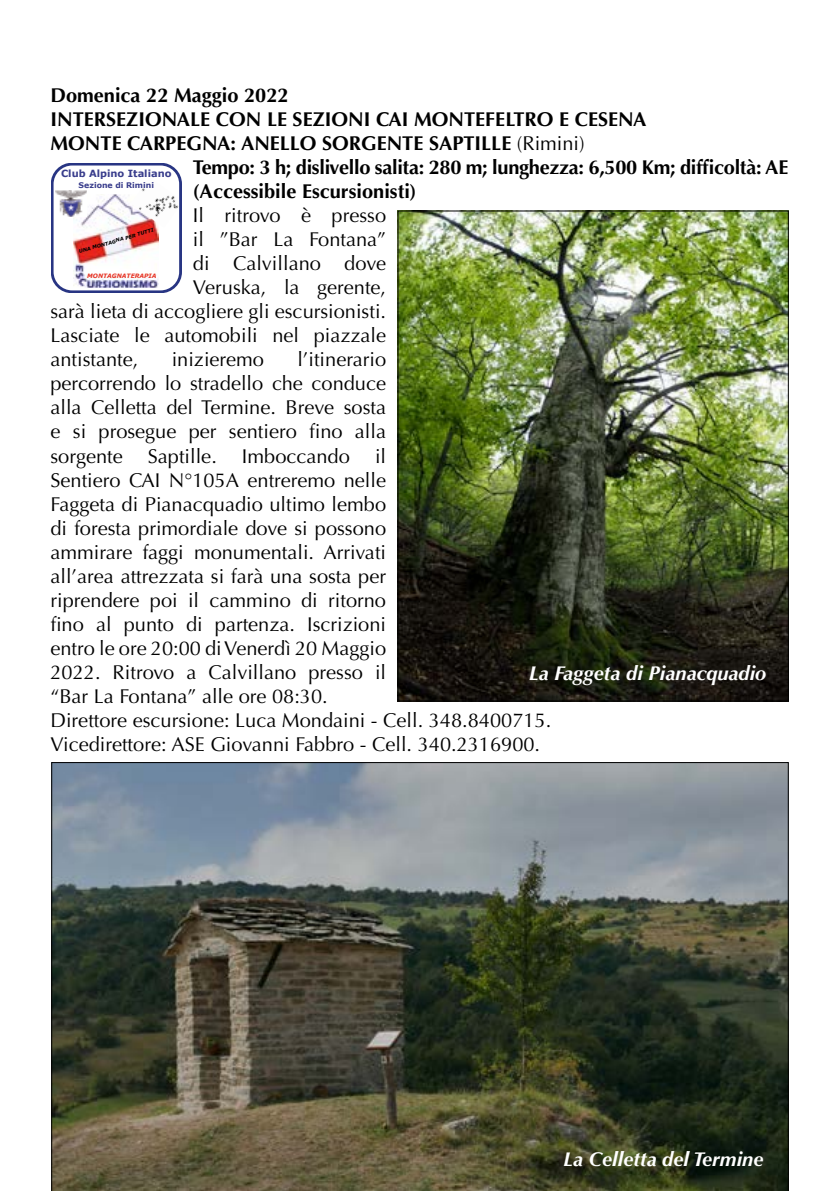
<style>
.page{position:relative;width:840px;height:1191px;background:#fff}
.page>*{position:absolute;margin:0;border:0;box-sizing:border-box;transform-origin:0 0}
.t1{font:20px/24px "Optima";color:#000;text-align:justify}
.t2{font:700 20px "Optima";color:#000}
.t3{font:italic 700 20px "Optima";color:#fff}
.t4{font:700 9.8px "Verdana";color:#393d8c}
.t5{font:700 7.8px "Verdana";color:#393d8c}
.t6{font:italic 700 6px "Verdana";color:#e73527}
.t7{font:italic 700 5px "Verdana";color:#000}
.s1{font-weight:400}
</style>
<div class="page">
<svg style="left:51px;top:163px;width:130px;height:130px"></svg>
<img style="left:73px;top:194px;width:86px;height:94px">
<img style="left:131px;top:177px;width:50px;height:51px">
<img style="left:55px;top:190px;width:32px;height:27px">
<div style="left:51px;top:163px;width:130px;height:130px;border:3px solid #283583;border-radius:20px"></div>
<svg style="left:51px;top:762px;width:737px;height:429px;background:#575c51"></svg>
<img style="left:399px;top:212px;width:387px;height:487px">
<p class="t2" style="left:50px;top:84px;width:239px">Domenica 22 Maggio 2022</p>
<p class="t2" style="left:50px;top:108px;width:597px">INTERSEZIONALE CON LE SEZIONI CAI MONTEFELTRO E CESENA</p>
<p class="t2" style="left:50px;top:132px;width:535px">MONTE CARPEGNA: ANELLO SORGENTE SAPTILLE <span class="s1">(Rimini)</span></p>
<p class="t2" style="left:193px;top:156px;width:596px">Tempo: 3 h; dislivello salita: 280 m; lunghezza: 6,500 Km; difficoltà: AE</p>
<p class="t2" style="left:193px;top:180px;width:225px">(Accessibile Escursionisti)</p>
<p class="t1" style="left:193px;top:204px;width:194px">Il ritrovo è presso</p>
<p class="t1" style="left:193px;top:228px;width:194px">il ”Bar La Fontana”</p>
<p class="t1" style="left:193px;top:252px;width:194px">di Calvillano dove</p>
<p class="t1" style="left:193px;top:276px;width:194px">Veruska, la gerente,</p>
<p class="t1" style="left:50px;top:300px;width:337px">sarà lieta di accogliere gli escursionisti.</p>
<p class="t1" style="left:50px;top:324px;width:337px">Lasciate le automobili nel piazzale</p>
<p class="t1" style="left:50px;top:348px;width:89px">antistante,</p>
<p class="t1" style="left:172px;top:348px;width:94px">inizieremo</p>
<p class="t4" style="left:61px;top:167px;width:112px">Club Alpino Italiano</p>
<p class="t5" style="left:79px;top:180px;width:77px">Sezione di Rimini</p>
<p class="t7" style="left:78px;top:248px;width:79px;rotate:-16deg">UNA MONTAGNA PER TUTTI</p>
<p class="t6" style="left:87px;top:272px;width:71px">MONTAGNATERAPIA</p>
<p class="t1" style="left:50px;top:348px;width:337px;text-indent:247px">l’itinerario percorrendo lo stradello che conduce alla Celletta del Termine. Breve sosta e si prosegue per sentiero fino alla sorgente</p>
<p class="t1" style="left:50px;top:444px;width:502px;text-align:left;text-indent:324px">il<br>Sentiero CAI N°105A entreremo nelle<br>Faggeta di Pianacquadio ultimo lembo<br>di foresta primordiale dove si possono<br>ammirare faggi monumentali. Arrivati<br>all’area attrezzata si farà una sosta per<br>riprendere poi il cammino di ritorno<br>fino al punto di partenza. Iscrizioni<br>entro le ore 20:00 di Venerdì 20 Maggio<br>2022. Ritrovo a Calvillano presso il<br>“Bar La Fontana” alle ore 08:30.<br>Direttore escursione: Luca Mondaini - Cell. 348.8400715.<br>Vicedirettore: ASE Giovanni Fabbro - Cell. 340.2316900.</p>
<p class="t1" style="left:148px;top:444px;width:70px">Saptille.</p>
<p class="t1" style="left:242px;top:444px;width:109px">Imboccando</p>
<p class="t3" style="left:528px;top:661px;width:239px">La Faggeta di Pianacquadio</p>
<p class="t3" style="left:563px;top:1147px;width:201px">La Celletta del Termine</p>
</div>
